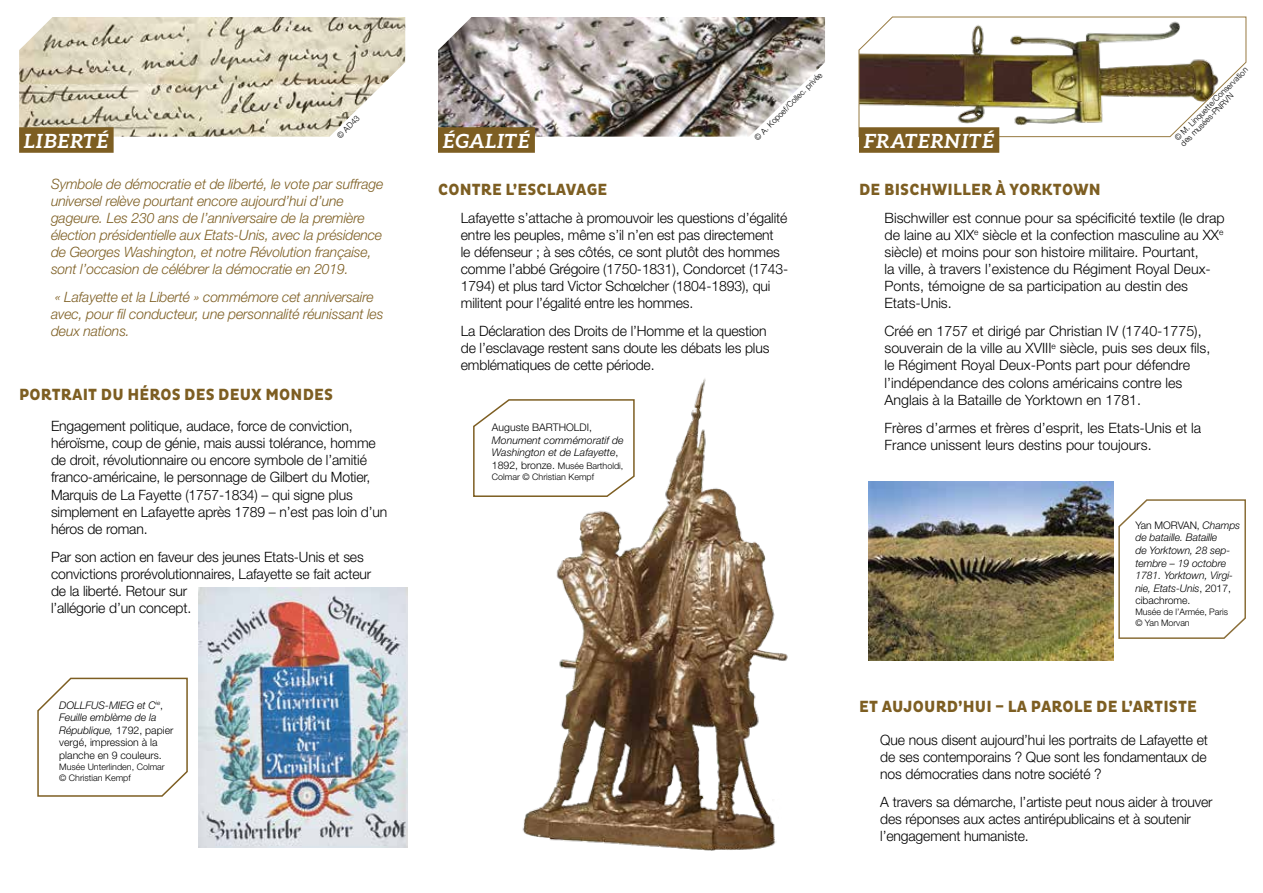
<style>
.page{position:relative;width:1263px;height:893px;background:#fff}
.page>*{position:absolute;margin:0;border:0;box-sizing:border-box;transform-origin:0 0}
.t1{font:italic 700 19.5px "Aleo";color:#fff}
.t2{font:800 16.5px "Pluto Cond";letter-spacing:.01em;color:#7d5e22}
.t3{font:300 14.25px/17.1px "Helvetica Neue LT Std";letter-spacing:-.01em;color:#000}
.t4{font:italic 300 14.25px/17.1px "Helvetica Neue LT Std";letter-spacing:-.01em;color:#7d5e22}
.t5{font:italic 300 10.5px/12.6px "Helvetica Neue LT Std";letter-spacing:-.005em;color:#000}
.t6{font:300 10.5px/12.6px "Helvetica Neue LT Std";color:#000}
.t7{font:300 9px/10.8px "Helvetica Neue LT Std";color:#000}
.t8{font:300 8.25px/8.2px "Helvetica Neue LT Std";color:#000}
.s1{font-style:italic}
.s2{font-style:normal}
.s3{font-size:10.5px}
</style>
<div class="page">
<img style="left:858px;top:17px;width:388px;height:120px">
<img style="left:19px;top:17px;width:386px;height:120px">
<img style="left:522px;top:378px;width:266px;height:473px">
<svg style="left:473px;top:398px;width:163px;height:100px"></svg>
<img style="left:438px;top:17px;width:387px;height:120px">
<div style="left:859px;top:127px;width:140px;height:26px;background:#7d5e22"></div>
<div style="left:438px;top:127px;width:97px;height:26px;background:#7d5e22"></div>
<img style="left:869px;top:481px;width:245px;height:179px">
<svg style="left:1118px;top:499px;width:128px;height:140px"></svg>
<svg style="left:37px;top:677px;width:151px;height:120px"></svg>
<img style="left:199px;top:588px;width:208px;height:260px">
<div style="left:19px;top:127px;width:95px;height:26px;background:#7d5e22"></div>
<h1 class="t1" style="left:24px;top:129px;width:87px">LIBERTÉ</h1>
<p class="t8" style="left:335px;top:134px;width:30px;rotate:-45deg">© AD43</p>
<p class="t4" style="left:51px;top:175px;width:334px">Symbole de démocratie et de liberté, le vote par suffrage universel relève pourtant encore aujourd’hui d’une gageure. Les 230 ans de l’anniversaire de la première élection présidentielle aux Etats-Unis, avec la présidence de Georges Washington, et notre Révolution française, sont l’occasion de célébrer la démocratie en 2019.</p>
<p class="t4" style="left:51px;top:288px;width:334px">« Lafayette et la Liberté » commémore cet anniversaire avec, pour fil conducteur, une personnalité réunissant les deux nations.</p>
<p class="t2" style="left:19px;top:384px;width:315px">PORTRAIT DU HÉROS DES DEUX MONDES</p>
<p class="t3" style="left:51px;top:417px;width:338px">Engagement politique, audace, force de conviction, héroïsme, coup de génie, mais aussi tolérance, homme de droit, révolutionnaire ou encore symbole de l’amitié franco-américaine, le personnage de Gilbert du Motier, Marquis de La Fayette (1757-1834) – qui signe plus simplement en Lafayette après 1789 – n’est pas loin d’un héros de roman.</p>
<p class="t3" style="left:51px;top:548px;width:322px">Par son action en faveur des jeunes Etats-Unis et ses convictions prorévolutionnaires, Lafayette se fait acteur de la liberté. Retour sur<br>l’allégorie d’un concept.</p>
<p class="t6" style="left:59px;top:698px;width:116px"><span class="s1">DOLLFUS-MIEG et C</span><sup>ie</sup>,<br><span class="s1">Feuille emblème de la<br>République,</span> 1792, papier vergé, impression à la planche en 9 couleurs.</p>
<p class="t7" style="left:59px;top:761px;width:107px">Musée Unterlinden, Colmar © Christian Kempf</p>
<p class="t8" style="left:753px;top:136px;width:94px;rotate:-45deg">© A. Kopoef/Collec. privée</p>
<p class="t8" style="left:1173px;top:136px;width:101px;rotate:-45deg">© M. Linquette/Conservation des musées-PNRVN</p>
<h1 class="t1" style="left:442px;top:129px;width:89px">ÉGALITÉ</h1>
<h1 class="t1" style="left:863px;top:129px;width:133px">FRATERNITÉ</h1>
<p class="t2" style="left:438px;top:180px;width:171px">CONTRE L’ESCLAVAGE</p>
<p class="t3" style="left:461px;top:209px;width:329px">Lafayette s’attache à promouvoir les questions d’égalité entre les peuples, même s’il n’en est pas directement<br>le défenseur ; à ses côtés, ce sont plutôt des hommes comme l’abbé Grégoire (1750-1831), Condorcet (1743- 1794) et plus tard Victor Schœlcher (1804-1893), qui militent pour l’égalité entre les hommes.</p>
<p class="t3" style="left:461px;top:322px;width:310px">La Déclaration des Droits de l’Homme et la question de l’esclavage restent sans doute les débats les plus emblématiques de cette période.</p>
<p class="t2" style="left:859px;top:180px;width:243px">DE BISCHWILLER À YORKTOWN</p>
<p class="t3" style="left:884px;top:209px;width:342px">Bischwiller est connue pour sa spécificité textile (le drap de laine au XIX<sup>e</sup> siècle et la confection masculine au XX<sup>e </sup>siècle) et moins pour son histoire militaire. Pourtant,<br>la ville, à travers l’existence du Régiment Royal Deux-Ponts, témoigne de sa participation au destin des Etats-Unis.</p>
<p class="t3" style="left:884px;top:322px;width:327px">Créé en 1757 et dirigé par Christian IV (1740-1775), souverain de la ville au XVIII<sup>e</sup> siècle, puis ses deux fils, le Régiment Royal Deux-Ponts part pour défendre l’indépendance des colons américains contre les Anglais à la Bataille de Yorktown en 1781.</p>
<p class="t3" style="left:884px;top:419px;width:318px">Frères d’armes et frères d’esprit, les Etats-Unis et la<br>France unissent leurs destins pour toujours.</p>
<p class="t6" style="left:492px;top:421px;width:102px">Auguste BARTHOLDI,</p>
<p class="t5" style="left:492px;top:434px;width:133px">Monument commémoratif de<br>Washington et de Lafayette<span class="s2">,</span></p>
<p class="t7" style="left:492px;top:460px;width:133px"><span class="s3">1892, bronze.</span> Musée Bartholdi,<br>Colmar © Christian Kempf</p>
<p class="t5" style="left:1135px;top:518px;width:106px"><span class="s2">Yan MORVAN,</span> Champs de bataille. Bataille<br>de Yorktown, 28 sep&shy;tembre – 19 octobre<br>1781. Yorktown, Virgi&shy;nie, Etats-Unis<span class="s2">, 2017, cibachrome.</span></p>
<p class="t7" style="left:1135px;top:606px;width:94px">Musée de l’Armée, Paris © Yan Morvan</p>
<p class="t2" style="left:859px;top:697px;width:339px">ET AUJOURD’HUI – LA PAROLE DE L’ARTISTE</p>
<p class="t3" style="left:880px;top:731px;width:329px;text-align:justify">Que nous disent aujourd’hui les portraits de Lafayette et de ses contemporains ? Que sont les fondamentaux de nos démocraties dans notre société ?</p>
<p class="t3" style="left:880px;top:793px;width:334px">A travers sa démarche, l’artiste peut nous aider à trouver des réponses aux actes antirépublicains et à soutenir l’engagement humaniste.</p>
</div>
